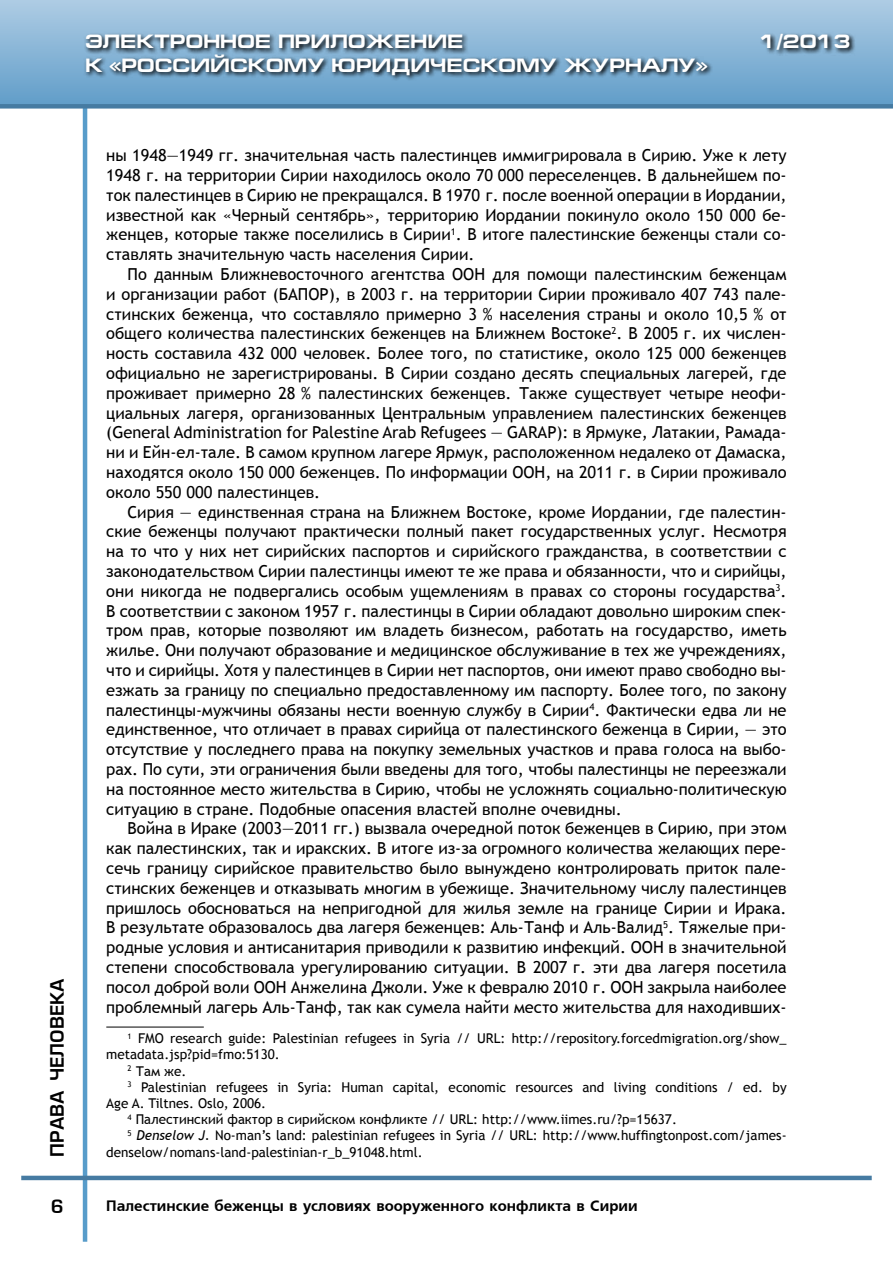
<style>
.page{position:relative;width:893px;height:1263px;background:#fff}
.page>*{position:absolute;margin:0;border:0;box-sizing:border-box;transform-origin:0 0}
.t1{font:700 19.5px "Europe Ext";color:#fff}
.t2{font:18px "Europe Demi Normal";color:#000}
.t3{font:16.5px/19.8px "Trebuchet MS";color:#000;text-align:justify}
.t4{font:15px "Free Set Bold Cyrillic";color:#000}
.t5{font:13.5px "Trebuchet MS";color:#000}
.s1{font-style:italic}
</style>
<div class="page">
<hr style="left:83px;top:89px;width:4px;height:1153px;background:#589cca">
<hr style="left:21px;top:1176px;width:851px;height:4px;background:#467ba2">
<div style="left:0;top:0;width:893px;height:106px;background:linear-gradient(to bottom,#aecce4,#619dc9)"></div>
<div style="left:0;top:104px;width:893px;height:5px;background:#467ba2"></div>
<svg style="left:84px;top:31px;width:772px;height:50px;background:#6c91ad"></svg>
<hr style="left:106px;top:1027px;width:98px;height:1px;background:#000">
<p class="t1" style="left:85px;top:31px;width:380px">ЭЛЕКТРОННОЕ ПРИЛОЖЕНИЕ</p>
<p class="t1" style="left:759px;top:31px;width:92px">1/2013</p>
<p class="t1" style="left:85px;top:54px;width:624px">К «РОССИЙСКОМУ ЮРИДИЧЕСКОМУ ЖУРНАЛУ»</p>
<p class="t2" style="left:47px;top:1157px;width:180px;rotate:-90deg">права человека</p>
<p class="t2" style="left:51px;top:1196px;width:14px">6</p>
<p class="t3" style="left:106px;top:146px;width:682px">ны 1948—1949 гг. значительная часть палестинцев иммигрировала в Сирию. Уже к лету 1948 г. на территории Сирии находилось около 70 000 переселенцев. В дальнейшем по&shy;ток палестинцев в Сирию не прекращался. В 1970 г. после военной операции в Иордании, известной как «Черный сентябрь», территорию Иордании покинуло около 150 000 бе&shy;женцев, которые также поселились в Сирии<sup>1</sup>. В итоге палестинские беженцы стали со&shy;ставлять значительную часть населения Сирии.</p>
<p class="t3" style="left:106px;top:264px;width:682px;text-indent:21px">По данным Ближневосточного агентства ООН для помощи палестинским беженцам и организации работ (БАПОР), в 2003 г. на территории Сирии проживало 407 743 пале&shy;стинских беженца, что составляло примерно 3 % населения страны и около 10,5 % от общего количества палестинских беженцев на Ближнем Востоке<sup>2</sup>. В 2005 г. их числен&shy;ность составила 432 000 человек. Более того, по статистике, около 125 000 беженцев официально не зарегистрированы. В Сирии создано десять специальных лагерей, где проживает примерно 28 % палестинских беженцев. Также существует четыре неофи&shy;циальных лагеря, организованных Центральным управлением палестинских беженцев (General Administration for Palestine Arab Refugees — GARAP): в Ярмуке, Латакии, Рамада&shy;ни и Ейн-ел-тале. В самом крупном лагере Ярмук, расположенном недалеко от Дамаска, находятся около 150 000 беженцев. По информации ООН, на 2011 г. в Сирии проживало около 550 000 палестинцев.</p>
<p class="t3" style="left:106px;top:502px;width:682px;text-indent:21px">Сирия — единственная страна на Ближнем Востоке, кроме Иордании, где палестин&shy;ские беженцы получают практически полный пакет государственных услуг. Несмотря на то что у них нет сирийских паспортов и сирийского гражданства, в соответствии с законодательством Сирии палестинцы имеют те же права и обязанности, что и сирийцы, они никогда не подвергались особым ущемлениям в правах со стороны государства<sup>3</sup>.<br>В соответствии с законом 1957 г. палестинцы в Сирии обладают довольно широким спек&shy;тром прав, которые позволяют им владеть бизнесом, работать на государство, иметь жилье. Они получают образование и медицинское обслуживание в тех же учреждениях, что и сирийцы. Хотя у палестинцев в Сирии нет паспортов, они имеют право свободно вы&shy;езжать за границу по специально предоставленному им паспорту. Более того, по закону палестинцы-мужчины обязаны нести военную службу в Сирии<sup>4</sup>. Фактически едва ли не единственное, что отличает в правах сирийца от палестинского беженца в Сирии, — это отсутствие у последнего права на покупку земельных участков и права голоса на выбо&shy;рах. По сути, эти ограничения были введены для того, чтобы палестинцы не переезжали на постоянное место жительства в Сирию, чтобы не усложнять социально-политическую ситуацию в стране. Подобные опасения властей вполне очевидны.</p>
<p class="t3" style="left:106px;top:819px;width:682px;text-indent:21px">Война в Ираке (2003—2011 гг.) вызвала очередной поток беженцев в Сирию, при этом как палестинских, так и иракских. В итоге из-за огромного количества желающих пере&shy;сечь границу сирийское правительство было вынуждено контролировать приток пале&shy;стинских беженцев и отказывать многим в убежище. Значительному числу палестинцев пришлось обосноваться на непригодной для жилья земле на границе Сирии и Ирака.<br>В результате образовалось два лагеря беженцев: Аль-Танф и Аль-Валид<sup>5</sup>. Тяжелые при&shy;родные условия и антисанитария приводили к развитию инфекций. ООН в значительной степени способствовала урегулированию ситуации. В 2007 г. эти два лагеря посетила посол доброй воли ООН Анжелина Джоли. Уже к февралю 2010 г. ООН закрыла наиболее проблемный лагерь Аль-Танф, так как сумела найти место жительства для находивших-</p>
<p class="t5" style="left:128px;top:1030px;width:661px"><sup>1</sup> FMO research guide: Palestinian refugees in Syria // URL: http://repository.forcedmigration.org/show_</p>
<p class="t5" style="left:106px;top:1047px;width:175px">metadata.jsp?pid=fmo:5130.</p>
<p class="t5" style="left:128px;top:1063px;width:61px"><sup>2</sup> Там же.</p>
<p class="t5" style="left:128px;top:1079px;width:661px"><sup>3</sup> Palestinian refugees in Syria: Human capital, economic resources and living conditions / ed. by</p>
<p class="t5" style="left:106px;top:1095px;width:161px">Age A. Tiltnes. Oslo, 2006.</p>
<p class="t5" style="left:128px;top:1111px;width:551px"><sup>4</sup> Палестинский фактор в сирийском конфликте // URL: http://www.iimes.ru/?p=15637.</p>
<p class="t5" style="left:128px;top:1128px;width:661px"><sup>5</sup> <span class="s1">Denselow J.</span> No-man’s land: palestinian refugees in Syria // URL: http://www.huffingtonpost.com/james-</p>
<p class="t5" style="left:106px;top:1144px;width:318px">denselow/nomans-land-palestinian-r_b_91048.html.</p>
<p class="t4" style="left:106px;top:1197px;width:533px">Палестинские беженцы в условиях вооруженного конфликта в Сирии</p>
</div>
